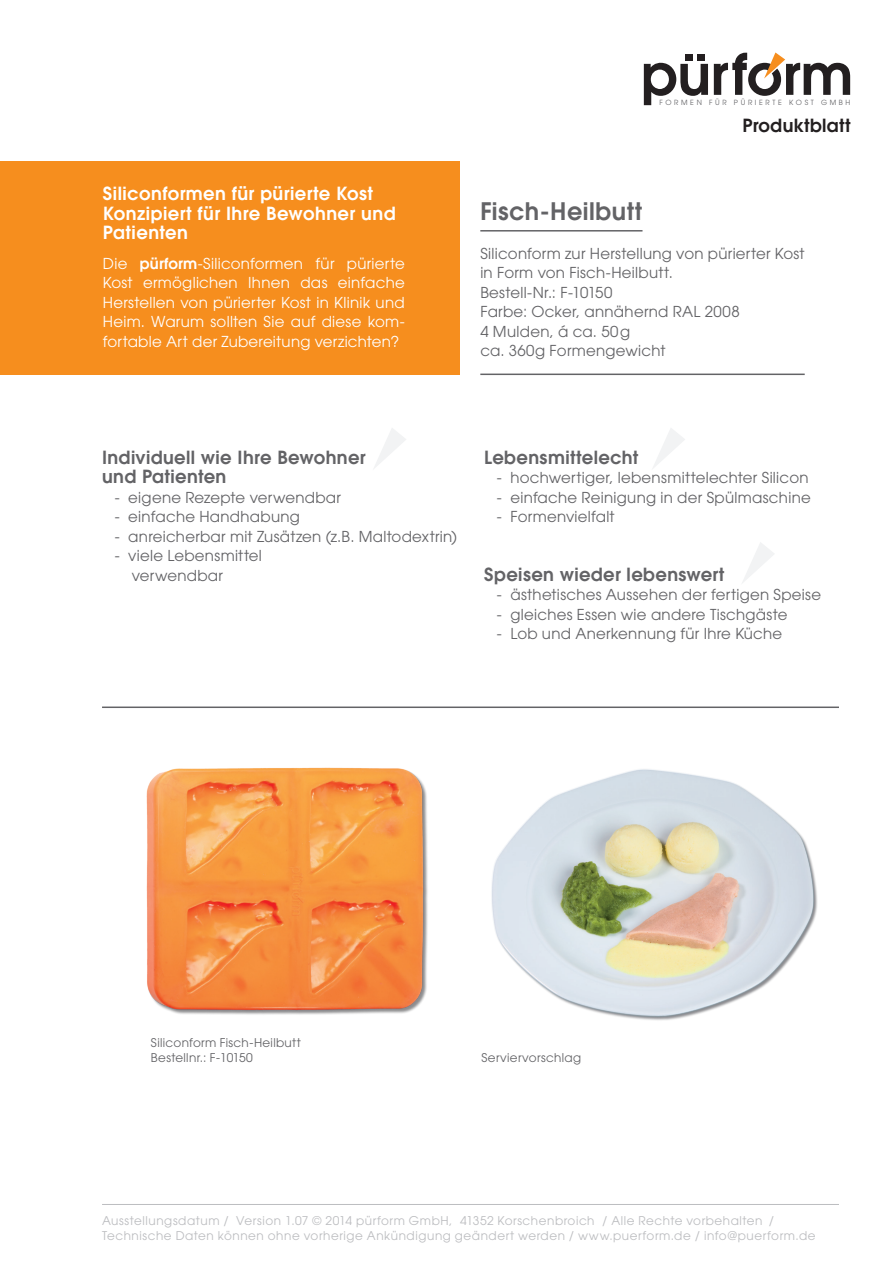
<style>
.page{position:relative;width:893px;height:1263px;background:#fff}
.page>*{position:absolute;margin:0;border:0;box-sizing:border-box;transform-origin:0 0}
.t1{font:600 24px "Avant Garde CE";letter-spacing:.02em;color:#636366}
.t2{font:600 18px "Avant Garde CE";letter-spacing:.02em;color:#636366}
.t3{font:600 18px "Avant Garde CE";letter-spacing:.025em;color:#fff}
.t4{font:600 18px "Avant Garde CE";letter-spacing:.02em;color:#231f20}
.t5{font:15px "Avant Garde CE";letter-spacing:.015em;color:#636366}
.t6{font:15px/19.5px "Avant Garde CE";letter-spacing:.015em;color:#fff;text-align:justify}
.t7{font:12px/15px "Avant Garde CE";letter-spacing:.045em;color:#bcbdc0}
.t8{font:12px "Avant Garde CE";letter-spacing:.025em;color:#636366}
.t9{font:7.05px "Avant Garde CE";letter-spacing:.37em;color:#636366}
.s1{font-weight:600}
</style>
<div class="page">
<svg style="left:644px;top:52px;width:206px;height:53px"></svg>
<div style="left:685px;top:54px;width:7px;height:7px;background:#231f20"></div>
<div style="left:697px;top:54px;width:8px;height:7px;background:#231f20"></div>
<hr style="left:102px;top:1204px;width:737px;height:1px;background:#bcbdc0">
<div style="left:0;top:161px;width:460px;height:214px;background:#f68e1e"></div>
<img style="left:146px;top:767px;width:282px;height:248px">
<img style="left:491px;top:769px;width:327px;height:251px">
<hr style="left:480px;top:230px;width:162px;height:2px;background:#636366">
<hr style="left:480px;top:374px;width:325px;height:1px;background:#636366">
<hr style="left:102px;top:706px;width:737px;height:2px;background:#636366">
<svg style="left:374px;top:428px;width:32px;height:40px"></svg>
<svg style="left:653px;top:428px;width:32px;height:40px"></svg>
<svg style="left:742px;top:542px;width:32px;height:41px"></svg>
<p class="t3" style="left:103px;top:182px;width:271px">Siliconformen für pürierte Kost</p>
<p class="t3" style="left:103px;top:201px;width:294px">Konzipiert für Ihre Bewohner und</p>
<p class="t3" style="left:103px;top:221px;width:87px">Patienten</p>
<p class="t6" style="left:103px;top:253px;width:303px">Die <span class="s1">pürform</span>-Siliconformen für pürierte Kost ermöglichen Ihnen das einfache Herstellen von pürierter Kost in Klinik und Heim. Warum sollten Sie auf diese kom&shy;fortable Art der Zubereitung verzichten?</p>
<p class="t9" style="left:659px;top:99px;width:192px">FORMEN FÜR PÜRIERTE KOST GMBH</p>
<p class="t4" style="left:742px;top:114px;width:109px">Produktblatt</p>
<p class="t1" style="left:480px;top:195px;width:163px">Fisch-Heilbutt</p>
<p class="t5" style="left:480px;top:244px;width:326px">Siliconform zur Herstellung von pürierter Kost</p>
<p class="t5" style="left:480px;top:264px;width:194px">in Form von Fisch-Heilbutt.</p>
<p class="t5" style="left:480px;top:283px;width:134px">Bestell-Nr.: F-10150</p>
<p class="t5" style="left:480px;top:303px;width:261px">Farbe: Ocker, annähernd RAL 2008</p>
<p class="t5" style="left:480px;top:322px;width:151px">4 Mulden, á ca. 50g</p>
<p class="t5" style="left:480px;top:342px;width:187px">ca. 360g Formengewicht</p>
<p class="t2" style="left:102px;top:445px;width:265px">Individuell wie Ihre Bewohner</p>
<p class="t2" style="left:102px;top:465px;width:126px">und Patienten</p>
<p class="t5" style="left:115px;top:488px;width:228px">- eigene Rezepte verwendbar</p>
<p class="t5" style="left:115px;top:508px;width:187px">- einfache Handhabung</p>
<p class="t5" style="left:115px;top:527px;width:344px">- anreicherbar mit Zusätzen (z.B. Maltodextrin)</p>
<p class="t5" style="left:115px;top:547px;width:149px">- viele Lebensmittel</p>
<p class="t5" style="left:132px;top:566px;width:93px">verwendbar</p>
<p class="t2" style="left:484px;top:445px;width:156px">Lebensmittelecht</p>
<p class="t5" style="left:497px;top:469px;width:313px">- hochwertiger, lebensmittelechter Silicon</p>
<p class="t5" style="left:497px;top:488px;width:315px">- einfache Reinigung in der Spülmaschine</p>
<p class="t5" style="left:497px;top:508px;width:119px">- Formenvielfalt</p>
<p class="t2" style="left:484px;top:562px;width:242px">Speisen wieder lebenswert</p>
<p class="t5" style="left:497px;top:586px;width:326px">- ästhetisches Aussehen der fertigen Speise</p>
<p class="t5" style="left:497px;top:605px;width:292px">- gleiches Essen wie andere Tischgäste</p>
<p class="t5" style="left:497px;top:625px;width:287px">- Lob und Anerkennung für Ihre Küche</p>
<p class="t8" style="left:151px;top:1036px;width:151px">Siliconform Fisch-Heilbutt</p>
<p class="t8" style="left:151px;top:1051px;width:103px">Bestellnr.: F-10150</p>
<p class="t8" style="left:482px;top:1051px;width:101px">Serviervorschlag</p>
<p class="t7" style="left:102px;top:1213px;width:715px">Ausstellungsdatum / Version 1.07 © 2014 pürform GmbH, 41352 Korschenbroich / Alle Rechte vorbehalten /<br>Technische Daten können ohne vorherige Ankündigung geändert werden / www.puerform.de / info@puerform.de</p>
</div>
